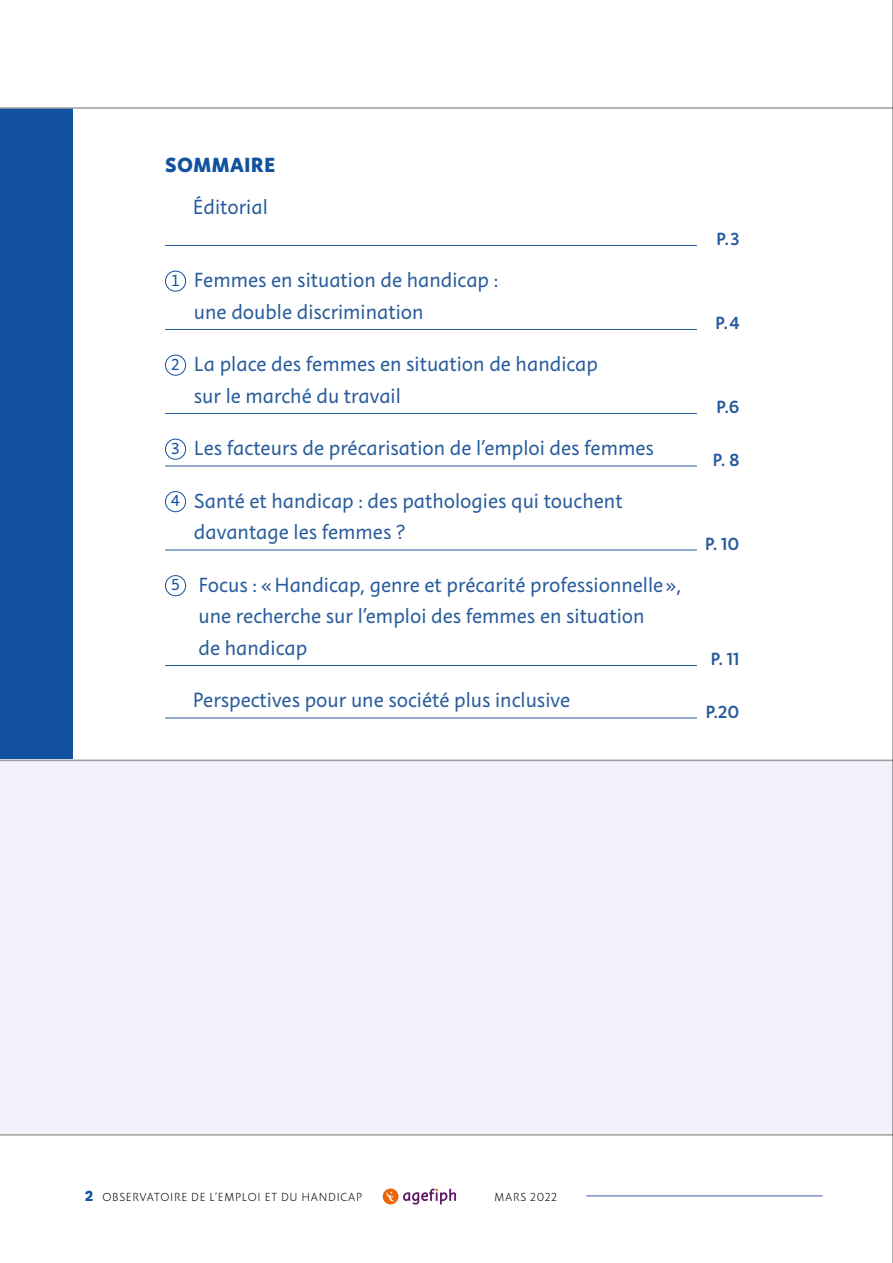
<style>
.page{position:relative;width:893px;height:1263px;background:#fff}
.page>*{position:absolute;margin:0;border:0;box-sizing:border-box;transform-origin:0 0}
.Sommaire_-H2{font:21px/31.5px "Instant 3";color:#275b9b}
.Sommaire_-H1{font:800 21px "Instant 5";letter-spacing:.03em;color:#12519f}
.t1{font:18px "Instant 4 Slow";color:#275b9b}
.t2{font:16.35px "Instant 3";color:#12519f}
.t3{font:12px "Instant 2 Quick";letter-spacing:.06em;color:#000}
.s1{font-family:"Instant 5";font-weight:800;font-size:15px;color:#12519f}
</style>
<div class="page">
<div style="left:0;top:108px;width:72px;height:653px;background:#12519f"></div>
<div style="left:0;top:760px;width:893px;height:374px;background:#f0f1fa"></div>
<hr style="left:0;top:760px;width:893px;height:1px;background:#9d9d9c">
<hr style="left:0;top:107px;width:893px;height:2px;background:#9d9d9c">
<hr style="left:0;top:1134px;width:893px;height:2px;background:#9d9d9c">
<hr style="left:586px;top:1195px;width:237px;height:2px;background:#939fd1">
<svg style="left:383px;top:1188px;width:73px;height:16px"></svg>
<hr style="left:892px;top:0;width:1px;height:1263px;background:#000">
<hr style="left:165px;top:245px;width:532px;height:1px;background:#275b9b">
<hr style="left:165px;top:329px;width:532px;height:1px;background:#275b9b">
<hr style="left:165px;top:413px;width:532px;height:1px;background:#275b9b">
<hr style="left:165px;top:466px;width:532px;height:1px;background:#275b9b">
<hr style="left:165px;top:550px;width:532px;height:1px;background:#275b9b">
<hr style="left:165px;top:665px;width:532px;height:1px;background:#275b9b">
<hr style="left:165px;top:718px;width:532px;height:1px;background:#275b9b">
<div style="left:165px;top:271px;width:21px;height:21px;border:1px solid #12519f;border-radius:50%"></div>
<div style="left:165px;top:355px;width:21px;height:21px;border:1px solid #12519f;border-radius:50%"></div>
<div style="left:165px;top:439px;width:21px;height:21px;border:1px solid #12519f;border-radius:50%"></div>
<div style="left:165px;top:491px;width:21px;height:21px;border:1px solid #12519f;border-radius:50%"></div>
<div style="left:165px;top:575px;width:21px;height:21px;border:1px solid #12519f;border-radius:50%"></div>
<h1 class="Sommaire_-H1" style="left:165px;top:149px;width:111px">SOMMAIRE</h1>
<h2 class="Sommaire_-H2" style="left:193px;top:191px;width:76px">Éditorial</h2>
<p class="t2" style="left:171px;top:270px;width:11px">1</p>
<h2 class="Sommaire_-H2" style="left:194px;top:264px;width:306px">Femmes en situation de handicap : une double discrimination</h2>
<p class="t2" style="left:171px;top:354px;width:11px">2</p>
<h2 class="Sommaire_-H2" style="left:194px;top:348px;width:406px">La place des femmes en situation de handicap sur le marché du travail</h2>
<p class="t2" style="left:171px;top:438px;width:11px">3</p>
<h2 class="Sommaire_-H2" style="left:194px;top:432px;width:461px">Les facteurs de précarisation de l’emploi des femmes</h2>
<p class="t2" style="left:171px;top:491px;width:11px">4</p>
<h2 class="Sommaire_-H2" style="left:194px;top:485px;width:430px">Santé et handicap : des pathologies qui touchent davantage les femmes ?</h2>
<p class="t2" style="left:171px;top:575px;width:11px">5</p>
<h2 class="Sommaire_-H2" style="left:199px;top:569px;width:484px">Focus : « Handicap, genre et précarité professionnelle », une recherche sur l’emploi des femmes en situation<br>de handicap</h2>
<h2 class="Sommaire_-H2" style="left:193px;top:684px;width:379px">Perspectives pour une société plus inclusive</h2>
<p class="t1" style="left:717px;top:227px;width:24px">P. 3</p>
<p class="t1" style="left:715px;top:311px;width:25px">P. 4</p>
<p class="t1" style="left:716px;top:395px;width:24px">P.6</p>
<p class="t1" style="left:713px;top:447px;width:28px">P. 8</p>
<p class="t1" style="left:705px;top:531px;width:36px">P. 10</p>
<p class="t1" style="left:711px;top:647px;width:30px">P. 11</p>
<p class="t1" style="left:706px;top:699px;width:35px">P.20</p>
<p class="t3" style="left:85px;top:1189px;width:278px"><span class="s1">2</span> OBSERVATOIRE DE L'EMPLOI ET DU HANDICAP</p>
<p class="t3" style="left:495px;top:1189px;width:64px">MARS 2022</p>
</div>
